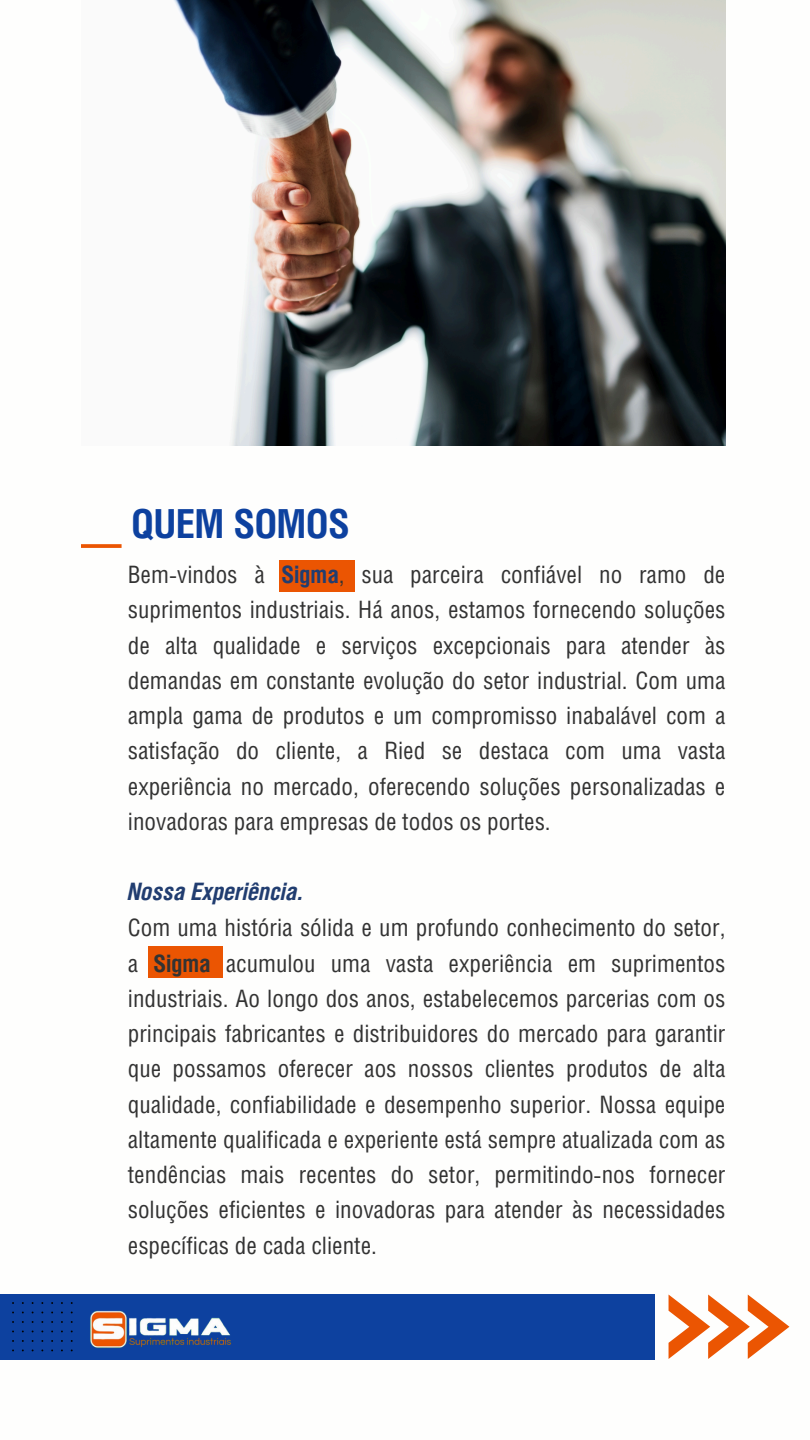
<style>
.page{position:relative;width:810px;height:1440px;background:#fff}
.page>*{position:absolute;margin:0;border:0;box-sizing:border-box;transform-origin:0 0}
.t1{font:700 40px "Helios Cond";color:#0d419f}
.t2{font:24px/35.2px "Helios Cond";color:#333;text-align:justify}
.t3{font:italic 700 24px "Helios Cond";color:#213d70}
.s1{font-weight:700;color:#213d70}
.s2{font-weight:700}
</style>
<div class="page">
<img style="left:173px;top:0;width:552px;height:446px">
<svg style="left:81px;top:544px;width:41px;height:4px"></svg>
<svg style="left:669px;top:1295px;width:120px;height:64px"></svg>
<div style="left:0;top:1295px;width:655px;height:65px;background:#0d419f"></div>
<div style="left:279px;top:560px;width:76px;height:32px;background:#eb5502"></div>
<div style="left:148px;top:947px;width:74px;height:31px;background:#eb5502"></div>
<svg style="left:12px;top:1302px;width:61px;height:49px"></svg>
<img style="left:81px;top:1294px;width:162px;height:54px">
<p class="t1" style="left:131px;top:496px;width:220px">QUEM SOMOS</p>
<p class="t2" style="left:128px;top:557px;width:599px">Bem-vindos à <span class="s1">Sigma</span>, sua parceira confiável no ramo de suprimentos industriais. Há anos, estamos fornecendo soluções de alta qualidade e serviços excepcionais para atender às demandas em constante evolução do setor industrial. Com uma ampla gama de produtos e um compromisso inabalável com a satisfação do cliente, a Ried se destaca com uma vasta experiência no mercado, oferecendo soluções personalizadas e inovadoras para empresas de todos os portes.</p>
<p class="t3" style="left:128px;top:877px;width:175px">Nossa Experiência.</p>
<p class="t2" style="left:128px;top:910px;width:599px">Com uma história sólida e um profundo conhecimento do setor, a <span class="s2">Sigma</span> acumulou uma vasta experiência em suprimentos industriais. Ao longo dos anos, estabelecemos parcerias com os principais fabricantes e distribuidores do mercado para garantir que possamos oferecer aos nossos clientes produtos de alta qualidade, confiabilidade e desempenho superior. Nossa equipe altamente qualificada e experiente está sempre atualizada com as tendências mais recentes do setor, permitindo-nos fornecer soluções eficientes e inovadoras para atender às necessidades específicas de cada cliente.</p>
</div>
